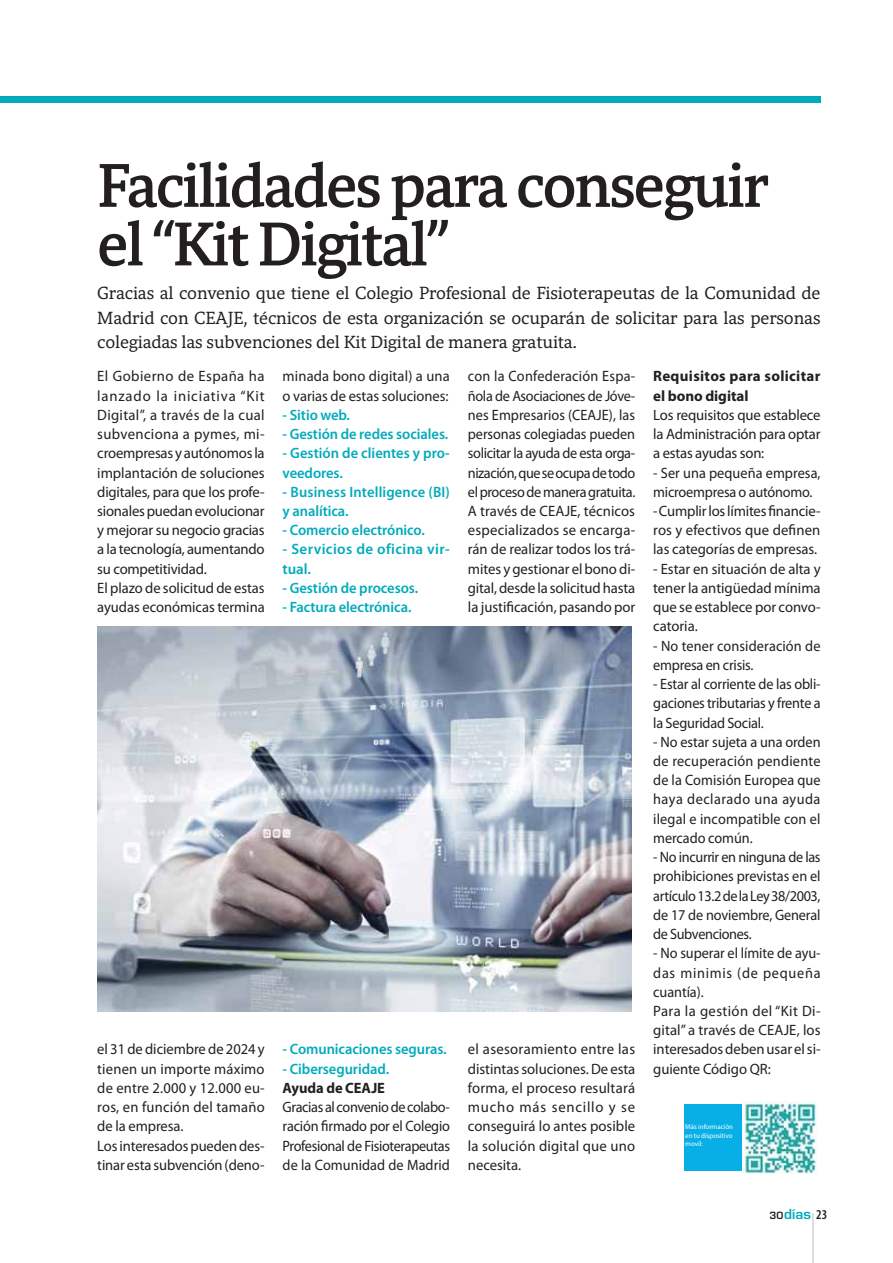
<style>
.page{position:relative;width:893px;height:1263px;background:#fff}
.page>*{position:absolute;margin:0;border:0;box-sizing:border-box;transform-origin:0 0}
.t1{font:700 63px/58.5px "Harmony Serif";letter-spacing:-.035em;color:#231f20;scale:.95 1}
.t2{font:18px/24px "Harmony Serif";letter-spacing:-.01em;color:#231f20;text-align:justify}
.t3{font:15px/19.2px "Myriad Pro";letter-spacing:-.005em;color:#231f20;text-align:justify;scale:.95 1}
.t4{font:15px/19.2px "Myriad Pro";letter-spacing:-.005em;color:#231f20}
.t5{font:600 15px/19.2px "Myriad Pro";letter-spacing:-.005em;color:#00abbc}
.t6{font:700 15px/19.2px "Myriad Pro";letter-spacing:.01em;color:#231f20}
.t7{font:600 15px/19.2px "Myriad Pro";letter-spacing:.025em;color:#00abbc}
.t8{font:600 13.5px "Eurostile LT Std";color:#00abbc}
.t9{font:6.9px/8.4px "Myriad Pro";letter-spacing:-.005em;color:#fff;text-align:justify}
.s1{font-size:9.75px;color:#231f20}
.s2{font-family:"Myriad Pro";font-stretch:condensed;color:#231f20}
</style>
<div class="page">
<hr style="left:812px;top:1212px;width:1px;height:50px;background:#bbbdc0">
<div style="left:0;top:96px;width:820px;height:7px;background:#00abbc"></div>
<img style="left:97px;top:627px;width:534px;height:384px">
<div style="left:684px;top:1104px;width:100px;height:66px;background:#08afe6"></div>
<img style="left:742px;top:1101px;width:74px;height:72px">
<h1 class="t1" style="left:97px;top:161px;width:708px">Facilidades para conseguir el “Kit Digital”</h1>
<p class="t2" style="left:97px;top:283px;width:724px">Gracias al convenio que tiene el Colegio Profesional de Fisioterapeutas de la Comunidad de Madrid con CEAJE, técnicos de esta organización se ocuparán de solicitar para las personas colegiadas las subvenciones del Kit Digital de manera gratuita.</p>
<p class="t4" style="left:97px;top:368px;width:169px">El Gobierno de España ha lanzado la iniciativa “Kit<br>Digital”, a través de la cual subvenciona a pymes, mi&shy;croempresas y autónomos la implantación de soluciones digitales, para que los profe&shy;sionales puedan evolucionar y mejorar su negocio gracias a la tecnología, aumentando su competitividad.<br>El plazo de solicitud de estas ayudas económicas termina</p>
<p class="t3" style="left:468px;top:368px;width:178px">con la Confederación Espa&shy;ñola de Asociaciones de Jóve&shy;nes Empresarios (CEAJE), las personas colegiadas pueden solicitar la ayuda de esta orga&shy;nización, que se ocupa de todo el proceso de manera gratuita.<br>A través de CEAJE, técnicos especializados se encarga&shy;rán de realizar todos los trá&shy;mites y gestionar el bono di&shy;gital, desde la solicitud hasta la justificación, pasando por</p>
<p class="t4" style="left:282px;top:368px;width:169px">minada bono digital) a una o varias de estas soluciones:</p>
<p class="t5" style="left:282px;top:407px;width:69px">- Sitio web.</p>
<p class="t5" style="left:282px;top:426px;width:167px">- Gestión de redes sociales.</p>
<p class="t5" style="left:282px;top:445px;width:169px">- Gestión de clientes y pro&shy;veedores.</p>
<p class="t5" style="left:282px;top:483px;width:169px">- Business Intelligence (BI) y analítica.</p>
<p class="t5" style="left:282px;top:522px;width:144px">- Comercio electrónico.</p>
<p class="t7" style="left:282px;top:541px;width:169px">- Servicios de oficina vir&shy;tual.</p>
<p class="t5" style="left:282px;top:579px;width:137px">- Gestión de procesos.</p>
<p class="t5" style="left:282px;top:599px;width:130px">- Factura electrónica.</p>
<p class="t6" style="left:653px;top:368px;width:169px">Requisitos para solicitar el bono digital</p>
<p class="t4" style="left:653px;top:407px;width:169px;text-align:justify">Los requisitos que establece la Administración para optar a estas ayudas son:</p>
<p class="t3" style="left:653px;top:464px;width:178px">- Ser una pequeña empresa, microempresa o autónomo.</p>
<p class="t3" style="left:653px;top:503px;width:178px">- Cumplir los límites financie&shy;ros y efectivos que definen las categorías de empresas.</p>
<p class="t4" style="left:653px;top:560px;width:169px;text-align:justify">- Estar en situación de alta y tener la antigüedad mínima que se establece por convo&shy;catoria.</p>
<p class="t3" style="left:653px;top:637px;width:178px">- No tener consideración de empresa en crisis.</p>
<p class="t3" style="left:653px;top:676px;width:178px">- Estar al corriente de las obli&shy;gaciones tributarias y frente a la Seguridad Social.</p>
<p class="t3" style="left:653px;top:733px;width:178px">- No estar sujeta a una orden de recuperación pendiente de la Comisión Europea que haya declarado una ayuda ilegal e incompatible con el mercado común.</p>
<p class="t3" style="left:653px;top:848px;width:178px">- No incurrir en ninguna de las prohibiciones previstas en el artículo 13.2 de la Ley 38/2003, de 17 de noviembre, General de Subvenciones.</p>
<p class="t3" style="left:653px;top:945px;width:178px;text-align:left">- No superar el límite de ayu&shy;das minimis (de pequeña cuantía).<br>Para la gestión del “Kit Di&shy;gital” a través de CEAJE, los interesados deben usar el si&shy;guiente Código QR:</p>
<p class="t4" style="left:97px;top:1041px;width:169px">el 31 de diciembre de 2024 y tienen un importe máximo de entre 2.000 y 12.000 eu&shy;ros, en función del tamaño de la empresa.<br>Los interesados pueden des&shy;tinar esta subvención (deno-</p>
<p class="t4" style="left:468px;top:1041px;width:169px;text-align:justify">el asesoramiento entre las distintas soluciones. De esta forma, el proceso resultará mucho más sencillo y se conseguirá lo antes posible la solución digital que uno necesita.</p>
<p class="t5" style="left:282px;top:1041px;width:166px">- Comunicaciones seguras.</p>
<p class="t5" style="left:282px;top:1060px;width:108px">- Ciberseguridad.</p>
<p class="t6" style="left:282px;top:1079px;width:104px">Ayuda de CEAJE</p>
<p class="t3" style="left:282px;top:1098px;width:178px">Gracias al convenio de colabo&shy;ración firmado por el Colegio Profesional de Fisioterapeutas de la Comunidad de Madrid</p>
<p class="t9" style="left:685px;top:1123px;width:49px">Más información en tu dispositivo movil:</p>
<p class="t8" style="left:769px;top:1206px;width:59px"><span class="s1">30</span>días <span class="s2">23</span></p>
</div>
